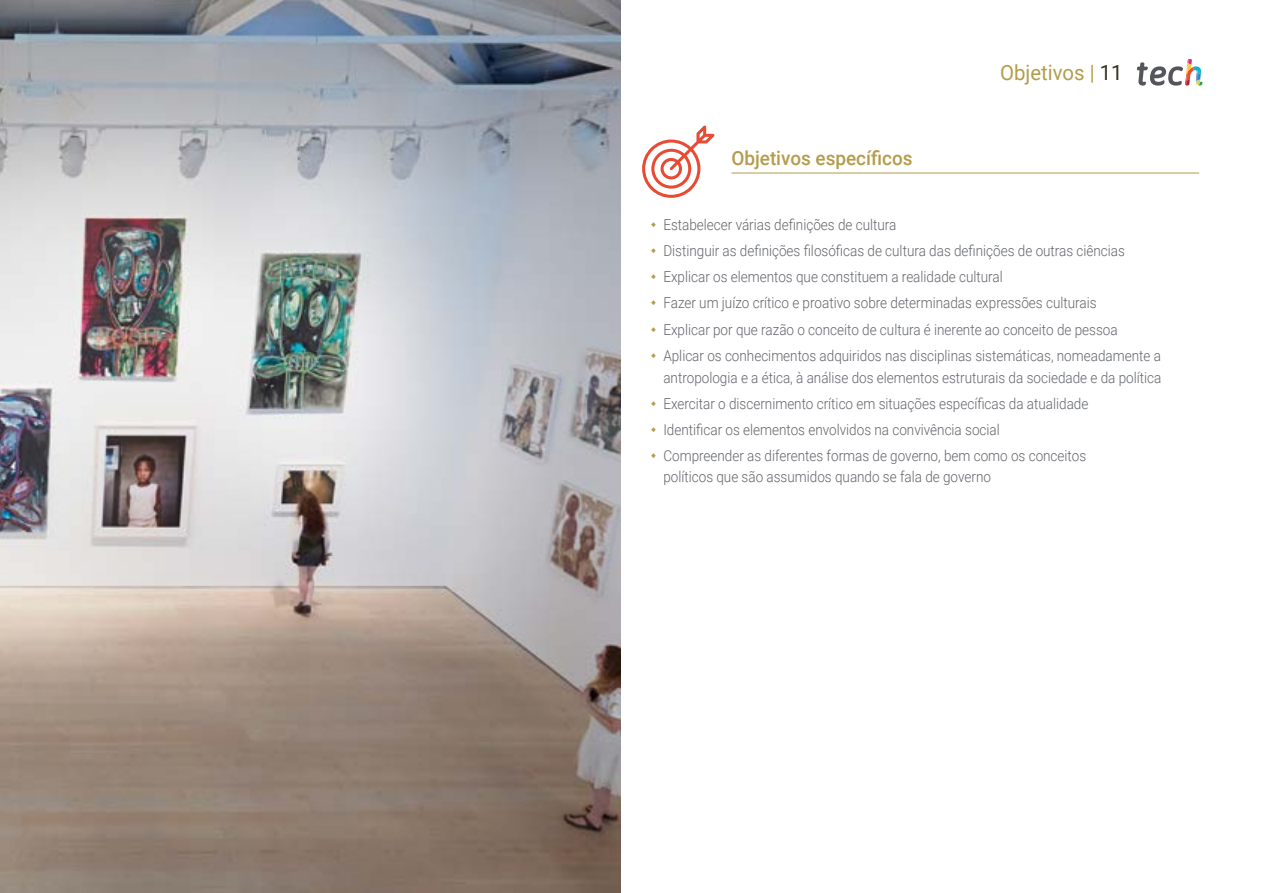
<style>
.page{position:relative;width:1263px;height:893px;background:#fff}
.page>*{position:absolute;margin:0;border:0;box-sizing:border-box;transform-origin:0 0}
.t1{font:21px "Roboto";color:#b49c4b}
.t2{font:500 19.5px "Roboto";color:#b49c4b}
.t3{font:300 15px/26.1px "Roboto";color:#61646a;scale:.9 1}
.s1{color:#312e20}
</style>
<div class="page">
<hr style="left:731px;top:173px;width:468px;height:1px;background:#b49c4b">
<svg style="left:642px;top:125px;width:72px;height:73px"></svg>
<img style="left:0;top:0;width:621px;height:893px">
<svg style="left:1137px;top:59px;width:65px;height:27px"></svg>
<h2 class="t2" style="left:731px;top:144px;width:183px">Objetivos específicos</h2>
<h1 class="t1" style="left:1000px;top:57px;width:124px">Objetivos | <span class="s1">11</span></h1>
<p class="t3" style="left:663px;top:211px;width:554px">Estabelecer várias definições de cultura<br>Distinguir as definições filosóficas de cultura das definições de outras ciências Explicar os elementos que constituem a realidade cultural<br>Fazer um juízo crítico e proativo sobre determinadas expressões culturais<br>Explicar por que razão o conceito de cultura é inerente ao conceito de pessoa Aplicar os conhecimentos adquiridos nas disciplinas sistemáticas, nomeadamente a</p>
<p class="t3" style="left:663px;top:364px;width:555px">antropologia e a ética, à análise dos elementos estruturais da sociedade e da política Exercitar o discernimento crítico em situações específicas da atualidade<br>Identificar os elementos envolvidos na convivência social<br>Compreender as diferentes formas de governo, bem como os conceitos</p>
<p class="t3" style="left:663px;top:463px;width:365px">políticos que são assumidos quando se fala de governo</p>
</div>
